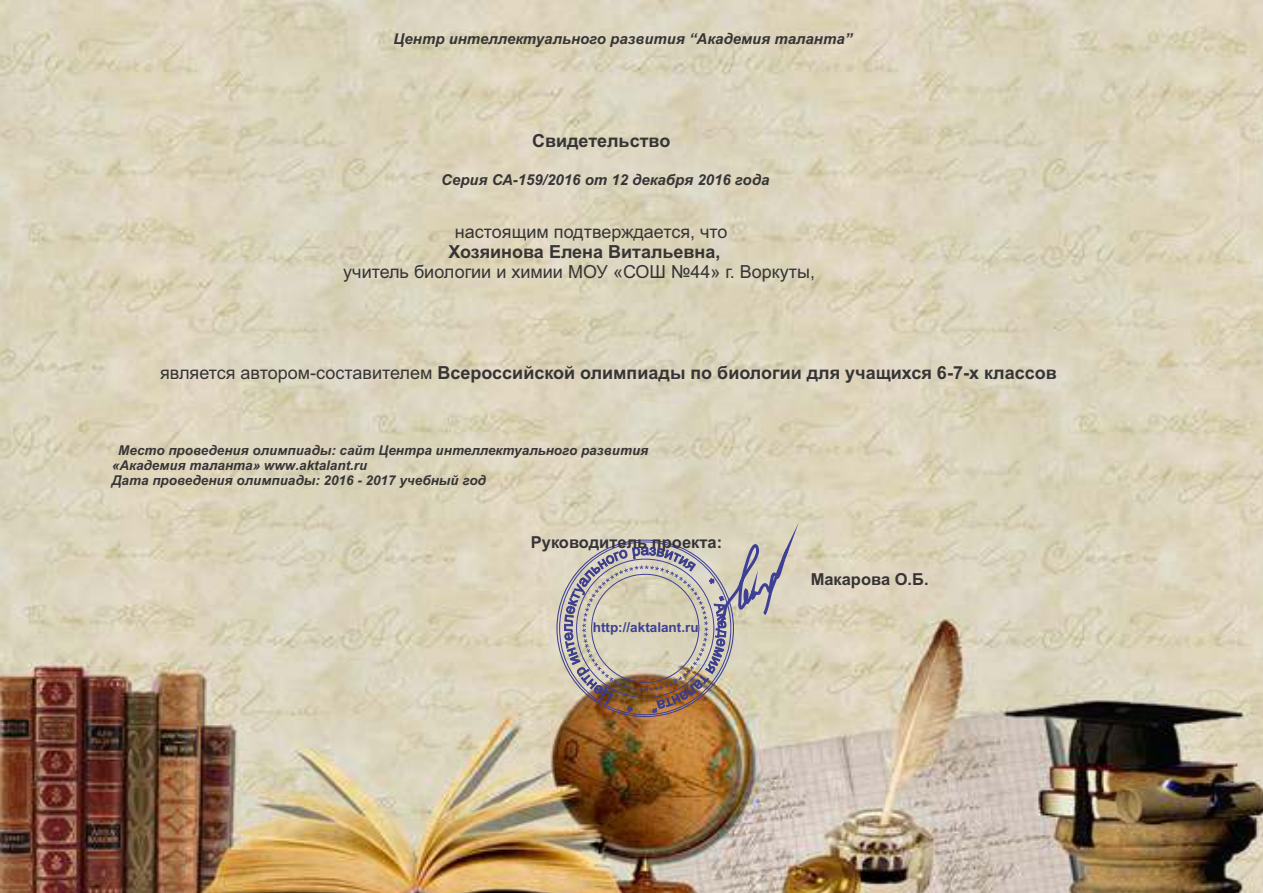
<style>
.page{position:relative;width:1263px;height:893px;background:#fff}
.page>*{position:absolute;margin:0;border:0;box-sizing:border-box;transform-origin:0 0}
.t1{font:700 18px "Arial";color:#373435}
.t2{font:18px "Arial";color:#373435}
.t3{font:700 16.5px "Arial";color:#373435}
.t4{font:italic 700 15px "Arial";color:#373435}
.t5{font:italic 700 13.5px/15.1px "Arial";color:#373435}
.t6{font:700 13.5px "Arial";color:#3e4095}
.s1{font-weight:400}
</style>
<div class="page">
<img style="left:0;top:0;width:1263px;height:893px">
<svg style="left:564px;top:523px;width:235px;height:189px;background:#c8beaa"></svg>
<p class="t4" style="left:394px;top:33px;width:460px">Центр интеллектуального развития “Академия таланта”</p>
<h1 class="t1" style="left:532px;top:134px;width:140px">Свидетельство</h1>
<p class="t4" style="left:441px;top:174px;width:330px">Серия СА-159/2016 от 12 декабря 2016 года</p>
<h1 class="t2" style="left:455px;top:225px;width:274px">настоящим подтверждается, что</h1>
<h1 class="t1" style="left:448px;top:245px;width:273px">Хозяинова Елена Витальевна,</h1>
<h1 class="t2" style="left:343px;top:265px;width:473px">учитель биологии и химии МОУ «СОШ №44» г. Воркуты,</h1>
<h1 class="t1" style="left:160px;top:365px;width:898px"><span class="s1">является автором-составителем</span> Всероссийской олимпиады по биологии для учащихся 6-7-х классов</h1>
<p class="t5" style="left:112px;top:444px;width:538px;text-indent:6px">Место проведения олимпиады: сайт Центра интеллектуального развития «Академия таланта» www.aktalant.ru<br>Дата проведения олимпиады: 2016 - 2017 учебный год</p>
<p class="t3" style="left:531px;top:536px;width:193px">Руководитель проекта:</p>
<p class="t6" style="left:593px;top:622px;width:107px">http://aktalant.ru</p>
<p class="t3" style="left:811px;top:573px;width:119px">Макарова О.Б.</p>
</div>
